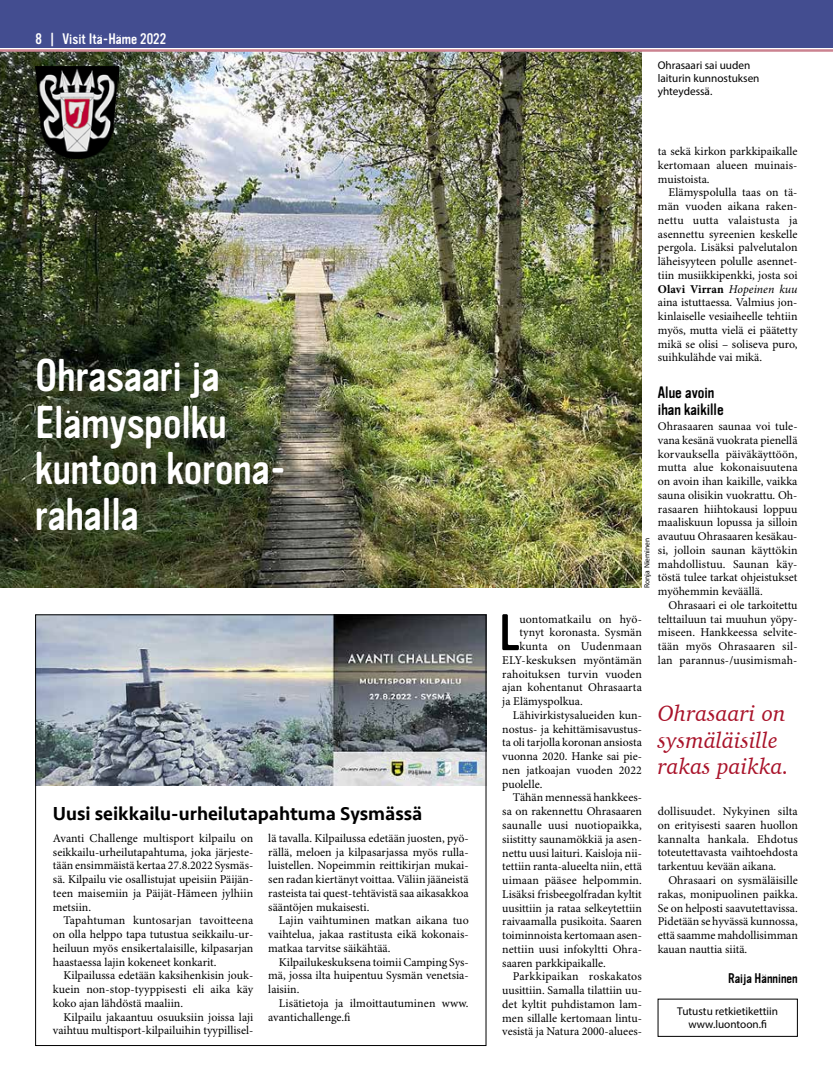
<style>
.page{position:relative;width:833px;height:1081px;background:#fff}
.page>*{position:absolute;margin:0;border:0;box-sizing:border-box;transform-origin:0 0}
.t1{font:50.38px "Vinyl OT";color:#000}
.t2{font:45px/46.2px "Vinyl OT";color:#fff}
.t3{font:italic 22.5px/26.2px "Charter";color:#a9132a}
.t4{font:500 19.38px "Seravek";color:#000}
.t5{font:16.25px/17.5px "Vinyl OT";color:#000}
.t6{font:15px "Vinyl OT";color:#fff}
.t7{font:13.75px "Vinyl OT";color:#000}
.t8{font:11.88px/13.8px "Minion Pro";color:#000;text-align:justify}
.t9{font:11.88px "Minion Pro";letter-spacing:.02em;color:#000}
.t10{font:11.25px/13.1px "Myriad Pro";color:#000}
.t11{font:7.5px "Myriad Pro";color:#000}
.s1{font-weight:700}
.s2{font-style:italic}
</style>
<div class="page">
<div style="left:0;top:0;width:833px;height:48px;background:#434d90"></div>
<img style="left:37px;top:616px;width:447px;height:170px">
<img style="left:0;top:52px;width:642px;height:536px">
<img style="left:35px;top:66px;width:84px;height:93px">
<hr style="left:0;top:49px;width:833px;height:3px;background:#cb8290">
<p class="t6" style="left:35px;top:30px;width:132px">8 | Visit Itä-Häme 2022</p>
<h2 class="t2" style="left:35px;top:353px;width:253px">Ohrasaari ja<br>Elämyspolku kuntoon korona&shy;rahalla</h2>
<h3 class="t4" style="left:53px;top:801px;width:371px">Uusi seikkailu-urheilutapahtuma Sysmässä</h3>
<p class="t8" style="left:53px;top:831px;width:202px">Avanti Challenge multisport kilpailu on seikkailu-urheilutapahtuma, joka järjeste&shy;tään ensimmäistä kertaa 27.8.2022 Sysmäs&shy;sä. Kilpailu vie osallistujat upeisiin Päijän&shy;teen maisemiin ja Päijät-Hämeen jylhiin metsiin.</p>
<p class="t8" style="left:53px;top:914px;width:202px;text-indent:11px">Tapahtuman kuntosarjan tavoitteena on olla helppo tapa tutustua seikkailu-ur&shy;heiluun myös ensikertalaisille, kilpasarjan haastaessa lajin kokeneet konkarit.</p>
<p class="t8" style="left:53px;top:969px;width:202px;text-indent:11px">Kilpailussa edetään kaksihenkisin jouk&shy;kuein non-stop-tyyppisesti eli aika käy koko ajan lähdöstä maaliin.</p>
<p class="t8" style="left:53px;top:1010px;width:202px;text-align:right">Kilpailu jakaantuu osuuksiin joissa laji vaihtuu multisport-kilpailuihin tyypillisel-</p>
<p class="t8" style="left:268px;top:831px;width:202px">lä tavalla. Kilpailussa edetään juosten, pyö&shy;rällä, meloen ja kilpasarjassa myös rulla&shy;luistellen. Nopeimmin reittikirjan mukai&shy;sen radan kiertänyt voittaa. Väliin jääneistä rasteista tai quest-tehtävistä saa aikasakkoa sääntöjen mukaisesti.</p>
<p class="t8" style="left:268px;top:914px;width:202px;text-indent:11px">Lajin vaihtuminen matkan aikana tuo vaihtelua, jakaa rastitusta eikä kokonais&shy;matkaa tarvitse säikähtää.</p>
<p class="t8" style="left:268px;top:955px;width:202px;text-indent:11px">Kilpailukeskuksena toimii Camping Sys&shy;mä, jossa ilta huipentuu Sysmän venetsia&shy;laisiin.</p>
<p class="t8" style="left:268px;top:996px;width:202px;text-indent:11px">Lisätietoja ja ilmoittautuminen www. avantichallenge.fi</p>
<p class="t10" style="left:657px;top:58px;width:103px">Ohrasaari sai uuden laiturin kunnostuksen yhteydessä.</p>
<p class="t8" style="left:658px;top:145px;width:141px">ta sekä kirkon parkkipaikalle kertomaan alueen muinais&shy;muistoista.</p>
<p class="t8" style="left:658px;top:186px;width:141px;text-indent:11px">Elämyspolulla taas on tä&shy;män vuoden aikana raken&shy;nettu uutta valaistusta ja asennettu syreenien keskelle pergola. Lisäksi palvelutalon läheisyyteen polulle asennet&shy;tiin musiikkipenkki, josta soi <span class="s1">Olavi Virran</span> <span class="s2">Hopeinen kuu </span>aina istuttaessa. Valmius jon&shy;kinlaiselle vesiaiheelle tehtiin myös, mutta vielä ei päätetty mikä se olisi – soliseva puro, suihkulähde vai mikä.</p>
<h3 class="t5" style="left:658px;top:384px;width:67px">Alue avoin ihan kaikille</h3>
<p class="t8" style="left:658px;top:420px;width:141px">Ohrasaaren saunaa voi tule&shy;vana kesänä vuokrata pienellä korvauksella päiväkäyttöön, mutta alue kokonaisuutena on avoin ihan kaikille, vaikka sauna olisikin vuokrattu. Oh&shy;rasaaren hiihtokausi loppuu maaliskuun lopussa ja silloin avautuu Ohrasaaren kesäkau&shy;si, jolloin saunan käyttökin mahdollistuu. Saunan käy&shy;töstä tulee tarkat ohjeistukset myöhemmin keväällä.</p>
<p class="t8" style="left:658px;top:599px;width:141px;text-indent:11px">Ohrasaari ei ole tarkoitettu telttailuun tai muuhun yöpy&shy;miseen. Hankkeessa selvite&shy;tään myös Ohrasaaren sil&shy;lan parannus-/uusimismah-</p>
<h3 class="t3" style="left:658px;top:700px;width:133px">Ohrasaari on sysmäläisille rakas paikka.</h3>
<p class="t11" style="left:642px;top:588px;width:51px;rotate:-90deg">Ronja Nieminen</p>
<h1 class="t1" style="left:499px;top:605px;width:22px">L</h1>
<p class="t8" style="left:519px;top:612px;width:124px">uontomatkailu on hyö-</p>
<p class="t8" style="left:519px;top:626px;width:124px">tynyt koronasta. Sysmän</p>
<p class="t9" style="left:519px;top:639px;width:124px">kunta on Uudenmaan</p>
<p class="t8" style="left:502px;top:654px;width:141px">ELY-keskuksen myöntämän</p>
<p class="t8" style="left:502px;top:667px;width:141px">rahoituksen turvin vuoden</p>
<p class="t8" style="left:502px;top:681px;width:141px">ajan kohentanut Ohrasaarta</p>
<p class="t8" style="left:502px;top:695px;width:82px">ja Elämyspolkua.</p>
<p class="t8" style="left:513px;top:709px;width:130px">Lähivirkistysalueiden kun-</p>
<p class="t8" style="left:502px;top:722px;width:141px">nostus- ja kehittämisavustus-</p>
<p class="t8" style="left:502px;top:736px;width:141px">ta oli tarjolla koronan ansiosta</p>
<p class="t8" style="left:502px;top:750px;width:141px">vuonna 2020. Hanke sai pie-</p>
<p class="t8" style="left:502px;top:764px;width:141px">nen jatkoajan vuoden 2022</p>
<p class="t8" style="left:502px;top:777px;width:42px">puolelle.</p>
<p class="t8" style="left:513px;top:791px;width:130px">Tähän mennessä hankkees-</p>
<p class="t8" style="left:502px;top:805px;width:141px">sa on rakennettu Ohrasaaren</p>
<p class="t8" style="left:502px;top:819px;width:141px">saunalle uusi nuotiopaikka,</p>
<p class="t8" style="left:502px;top:832px;width:141px">siistitty saunamökkiä ja asen-</p>
<p class="t8" style="left:502px;top:846px;width:141px">nettu uusi laituri. Kaisloja nii-</p>
<p class="t8" style="left:502px;top:860px;width:141px">tettiin ranta-alueelta niin, että</p>
<p class="t8" style="left:502px;top:874px;width:141px">uimaan pääsee helpommin.</p>
<p class="t8" style="left:502px;top:887px;width:141px">Lisäksi frisbeegolfradan kyltit</p>
<p class="t8" style="left:502px;top:901px;width:141px">uusittiin ja rataa selkeytettiin</p>
<p class="t8" style="left:502px;top:915px;width:141px">raivaamalla pusikoita. Saaren</p>
<p class="t8" style="left:502px;top:929px;width:141px">toiminnoista kertomaan asen-</p>
<p class="t8" style="left:502px;top:942px;width:141px">nettiin uusi infokyltti Ohra-</p>
<p class="t8" style="left:502px;top:956px;width:105px">saaren parkkipaikalle.</p>
<p class="t9" style="left:513px;top:969px;width:130px">Parkkipaikan roskakatos</p>
<p class="t8" style="left:502px;top:984px;width:141px">uusittiin. Samalla tilattiin uu-</p>
<p class="t8" style="left:502px;top:997px;width:141px">det kyltit puhdistamon lam-</p>
<p class="t8" style="left:502px;top:1011px;width:141px">men sillalle kertomaan lintu-</p>
<p class="t8" style="left:502px;top:1025px;width:141px">vesistä ja Natura 2000-aluees-</p>
<p class="t8" style="left:657px;top:805px;width:142px">dollisuudet. Nykyinen silta on erityisesti saaren huollon kannalta hankala. Ehdotus toteutettavasta vaihtoehdosta tarkentuu kevään aikana.</p>
<p class="t8" style="left:657px;top:874px;width:142px;text-indent:11px">Ohrasaari on sysmäläisille rakas, monipuolinen paikka.<br>Se on helposti saavutettavissa.<br>Pidetään se hyvässä kunnossa, että saamme mahdollisimman kauan nauttia siitä.</p>
<p class="t7" style="left:728px;top:970px;width:71px">Raija Hänninen</p>
<p class="t10" style="left:677px;top:1005px;width:102px;text-align:center">Tutustu retkietikettiin www.luontoon.fi</p>
</div>
